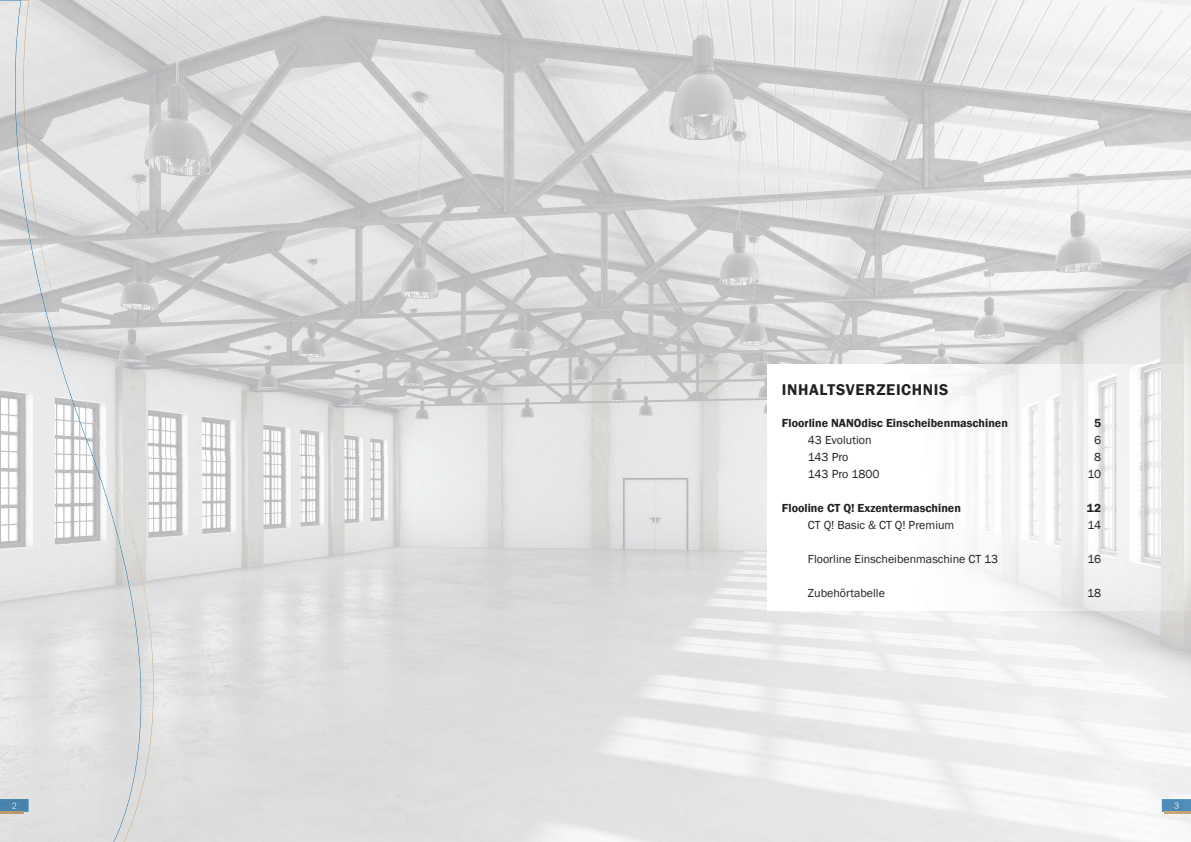
<style>
.page{position:relative;width:1191px;height:842px;background:#fff}
.page>*{position:absolute;margin:0;border:0;box-sizing:border-box;transform-origin:0 0}
.t1{font:600 16px "Franklin Gothic";letter-spacing:.04em;color:#231f20}
.t2{font:12px "Franklin Gothic";color:#231f20}
.t3{font:600 12px "Franklin Gothic";color:#231f20}
</style>
<div class="page">
<img style="left:50px;top:0;width:927px;height:315px">
<img style="left:977px;top:0;width:214px;height:365px">
<img style="left:141px;top:315px;width:836px;height:35px">
<img style="left:141px;top:350px;width:658px;height:106px">
<img style="left:799px;top:350px;width:178px;height:15px">
<img style="left:141px;top:456px;width:626px;height:105px">
<img style="left:1161px;top:799px;width:30px;height:13px">
<svg style="left:1164px;top:802px;width:27px;height:11px"></svg>
<img style="left:35px;top:0;width:15px;height:85px">
<img style="left:141px;top:489px;width:13px;height:353px">
<img style="left:0;top:268px;width:35px;height:574px">
<img style="left:0;top:799px;width:28px;height:13px">
<svg style="left:0;top:802px;width:24px;height:11px"></svg>
<img style="left:15px;top:85px;width:126px;height:615px">
<img style="left:0;top:0;width:35px;height:268px">
<img style="left:35px;top:263px;width:36px;height:133px">
<img style="left:70px;top:393px;width:36px;height:104px">
<img style="left:106px;top:493px;width:35px;height:349px">
<img style="left:767px;top:365px;width:424px;height:245px">
<h1 class="t1" style="left:782px;top:380px;width:168px">INHALTSVERZEICHNIS</h1>
<p class="t3" style="left:782px;top:415px;width:227px">Floorline NANOdisc Einscheibenmaschinen</p>
<p class="t3" style="left:1094px;top:415px;width:9px">5</p>
<p class="t2" style="left:808px;top:432px;width:65px">43 Evolution</p>
<p class="t2" style="left:1094px;top:432px;width:9px">6</p>
<p class="t2" style="left:808px;top:449px;width:42px">143 Pro</p>
<p class="t2" style="left:1094px;top:449px;width:9px">8</p>
<p class="t2" style="left:808px;top:466px;width:73px">143 Pro 1800</p>
<p class="t2" style="left:1087px;top:466px;width:15px">10</p>
<p class="t3" style="left:782px;top:500px;width:180px">Flooline CT Q! Exzentermaschinen</p>
<p class="t3" style="left:1086px;top:500px;width:16px">12</p>
<p class="t2" style="left:808px;top:517px;width:148px">CT Q! Basic &amp; CT Q! Premium</p>
<p class="t2" style="left:1087px;top:517px;width:15px">14</p>
<p class="t2" style="left:808px;top:551px;width:192px">Floorline Einscheibenmaschine CT 13</p>
<p class="t2" style="left:1087px;top:551px;width:15px">16</p>
<p class="t2" style="left:808px;top:585px;width:79px">Zubehörtabelle</p>
<p class="t2" style="left:1087px;top:585px;width:15px">18</p>
</div>
